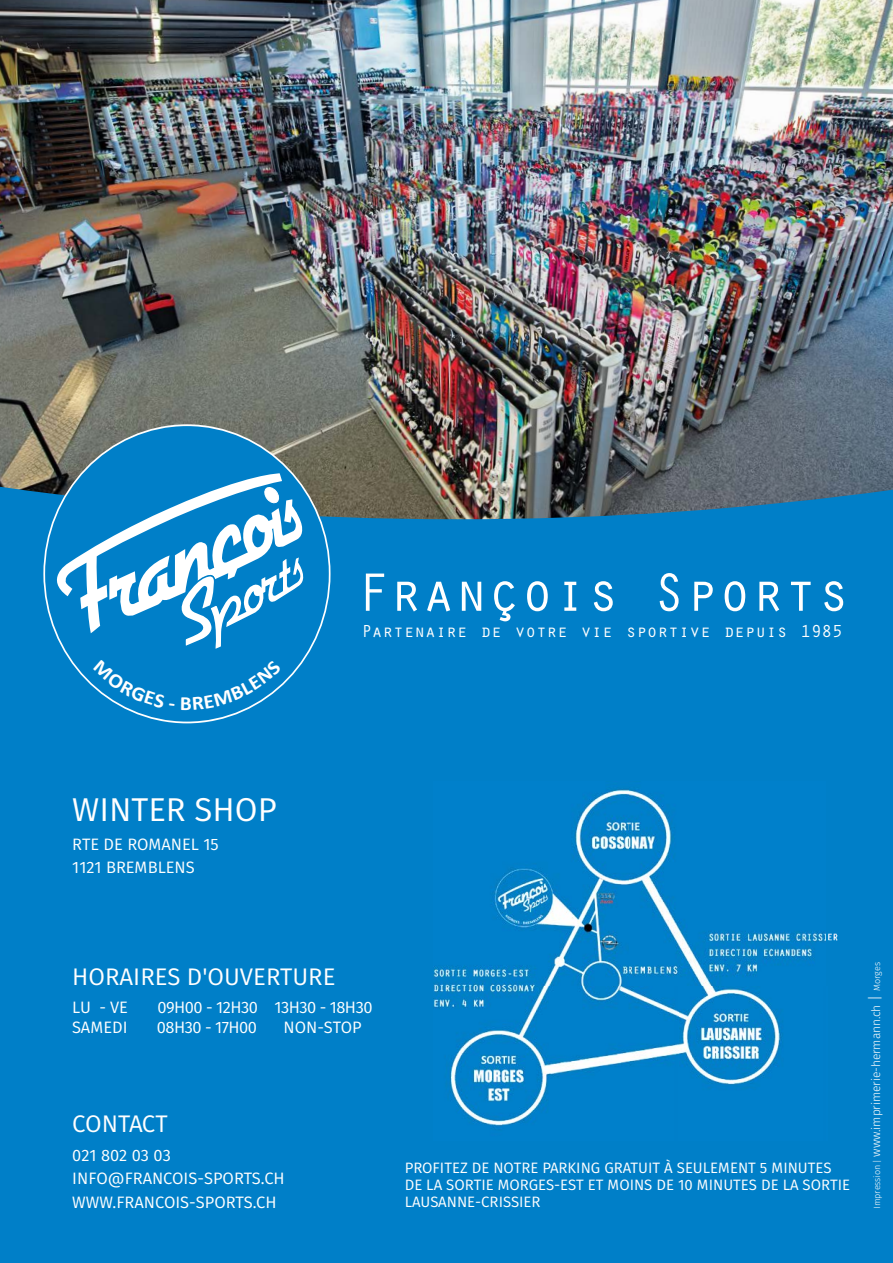
<style>
.page{position:relative;width:893px;height:1263px;background:#007fc8}
.page>*{position:absolute;margin:0;border:0;box-sizing:border-box;transform-origin:0 0}
.t1{font:55.8px "Orator Std";letter-spacing:-.01em;color:#fff}
.t2{font:33px "Fira Sans";color:#fff}
.t3{font:24px "Fira Sans";color:#fff}
.t4{font:18px "Orator Std";letter-spacing:-.01em;color:#fff}
.t5{font:16.5px/23.5px "Fira Sans";color:#fff}
.t6{font:16.5px "Fira Sans";letter-spacing:-.03em;color:#fff}
.t7{font:15px/17.1px "Fira Sans";color:#fff}
.t8{font:300 12px "Fira Sans";letter-spacing:-.01em;color:#fff}
.s1{font-size:9px}
.s2{font-size:15px}
</style>
<div class="page">
<img style="left:433px;top:789px;width:405px;height:337px">
<img style="left:0;top:0;width:893px;height:519px">
<svg style="left:43px;top:424px;width:287px;height:299px"></svg>
<svg style="left:44px;top:473px;width:267px;height:237px"></svg>
<h1 class="t1" style="left:356px;top:552px;width:496px">François Sports</h1>
<p class="t4" style="left:361px;top:618px;width:483px">Partenaire de votre vie sportive depuis 1985</p>
<h2 class="t2" style="left:72px;top:787px;width:206px">WINTER SHOP</h2>
<p class="t5" style="left:72px;top:832px;width:148px">RTE DE ROMANEL 15<br>1121 BREMBLENS</p>
<h3 class="t3" style="left:72px;top:960px;width:265px">HORAIRES D'OUVERTURE</h3>
<p class="t5" style="left:72px;top:996px;width:57px">LU - VE</p>
<p class="t6" style="left:157px;top:996px;width:217px">09H00 - 12H30 13H30 - 18H30</p>
<p class="t5" style="left:72px;top:1016px;width:57px">SAMEDI</p>
<p class="t6" style="left:157px;top:1016px;width:102px">08H30 - 17H00</p>
<p class="t5" style="left:283px;top:1016px;width:80px">NON-STOP</p>
<h3 class="t3" style="left:72px;top:1107px;width:97px">CONTACT</h3>
<p class="t5" style="left:72px;top:1143px;width:214px">021 802 03 03<br>INFO@FRANCOIS-SPORTS.CH<br>WWW.FRANCOIS-SPORTS.CH</p>
<p class="t7" style="left:405px;top:1159px;width:447px">PROFITEZ DE NOTRE PARKING GRATUIT À SEULEMENT 5 MINUTES<br>DE LA SORTIE MORGES-EST ET MOINS DE 10 MINUTES DE LA SORTIE<br>LAUSANNE-CRISSIER</p>
<p class="t8" style="left:868px;top:1209px;width:248px;rotate:-90deg"><span class="s1">Impression |</span> www.imprimerie-hermann.ch <span class="s2">|</span> <span class="s1">Morges</span></p>
</div>
